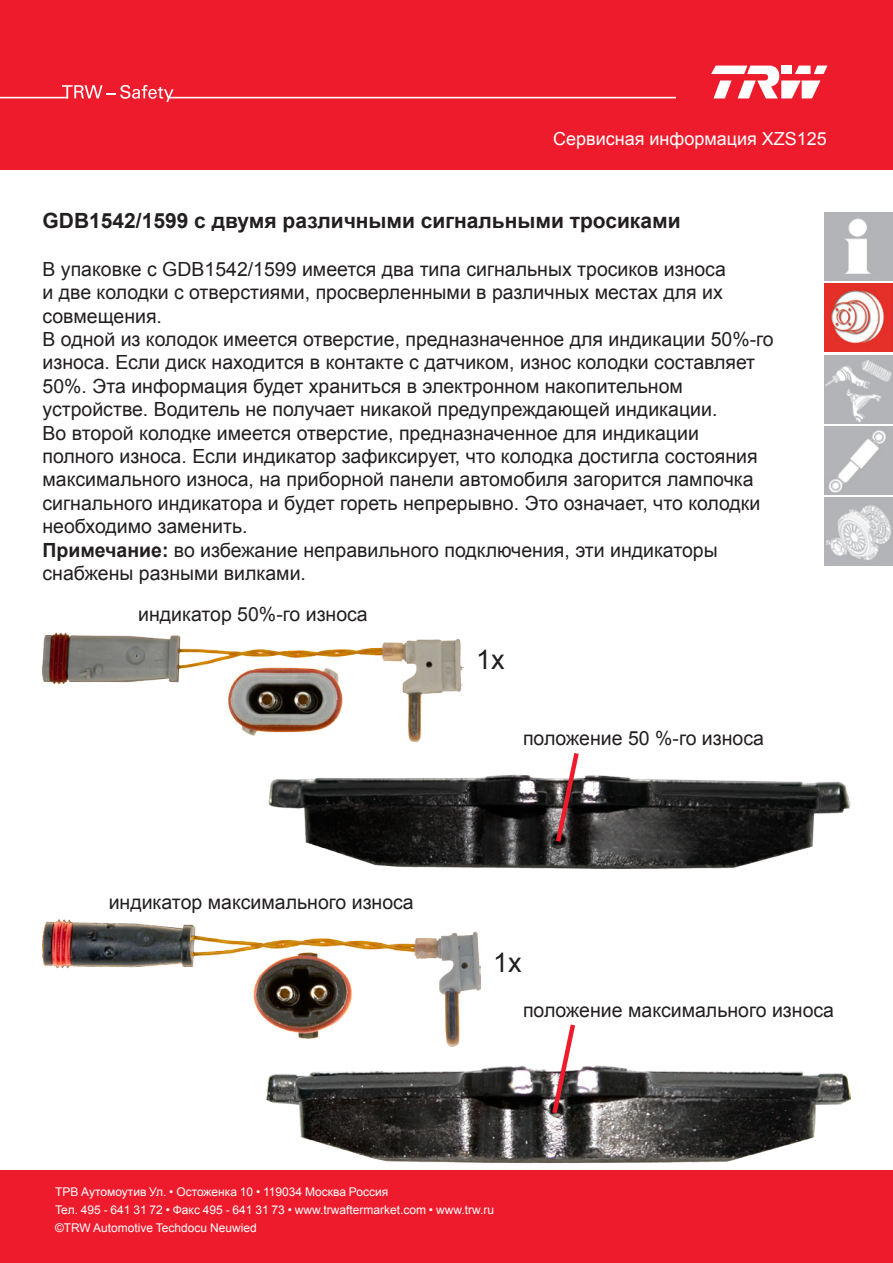
<style>
.page{position:relative;width:893px;height:1263px;background:#ee1b2c}
.page>*{position:absolute;margin:0;border:0;box-sizing:border-box;transform-origin:0 0}
.t1{font:27px "Arial";color:#231f20}
.t2{font:700 21px "Arial";color:#231f20}
.Haupt_Block_ohne_Tre{font:19.5px/23.4px "Arial";color:#231f20}
.t3{font:18px "Arial";color:#fff}
.Body_copy{font:12px "Arial";color:#fff}
.s1{font-weight:700}
</style>
<div class="page">
<div style="left:0;top:171px;width:893px;height:999px;background:#fff"></div>
<svg style="left:62px;top:85px;width:112px;height:17px"></svg>
<hr style="left:0;top:97px;width:68px;height:1px;background:#fff">
<hr style="left:168px;top:97px;width:507px;height:1px;background:#fff">
<svg style="left:711px;top:66px;width:116px;height:32px"></svg>
<img style="left:825px;top:213px;width:68px;height:68px">
<img style="left:825px;top:284px;width:68px;height:68px">
<img style="left:825px;top:355px;width:68px;height:68px">
<img style="left:825px;top:426px;width:68px;height:68px">
<img style="left:825px;top:497px;width:68px;height:68px">
<img style="left:43px;top:920px;width:437px;height:126px">
<img style="left:268px;top:774px;width:582px;height:95px">
<img style="left:43px;top:632px;width:420px;height:110px">
<img style="left:266px;top:1065px;width:584px;height:98px">
<svg style="left:553px;top:753px;width:29px;height:94px"></svg>
<svg style="left:549px;top:1024px;width:29px;height:94px"></svg>
<p class="t3" style="left:553px;top:127px;width:275px">Cервисная информация XZS125</p>
<p class="t2" style="left:43px;top:207px;width:640px">GDB1542/1599 с двумя различными сигнальными тросиками</p>
<p class="Haupt_Block_ohne_Tre" style="left:43px;top:257px;width:685px">В упаковке с GDB1542/1599 имеется два типа сигнальных тросиков износа и две колодки с отверстиями, просверленными в различных местах для их совмещения.</p>
<p class="Haupt_Block_ohne_Tre" style="left:43px;top:328px;width:733px">В одной из колодок имеется отверстие, предназначенное для индикации 50%-го износа. Если диск находится в контакте с датчиком, износ колодки составляет 50%. Эта информация будет храниться в электронном накопительном устройстве. Водитель не получает никакой предупреждающей индикации.</p>
<p class="Haupt_Block_ohne_Tre" style="left:43px;top:421px;width:719px">Во второй колодке имеется отверстие, предназначенное для индикации полного износа. Если индикатор зафиксирует, что колодка достигла состояния максимального износа, на приборной панели автомобиля загорится лампочка сигнального индикатора и будет гореть непрерывно. Это означает, что колодки необходимо заменить.</p>
<p class="Haupt_Block_ohne_Tre" style="left:43px;top:538px;width:677px"><span class="s1">Примечание:</span> во избежание неправильного подключения, эти индикаторы снабжены разными вилками.</p>
<p class="Haupt_Block_ohne_Tre" style="left:138px;top:603px;width:231px">индикатор 50%-го износа</p>
<p class="Haupt_Block_ohne_Tre" style="left:109px;top:891px;width:307px">индикатор максимального износа</p>
<p class="t1" style="left:476px;top:642px;width:30px">1x</p>
<p class="Haupt_Block_ohne_Tre" style="left:523px;top:727px;width:242px">положение 50 %-го износа</p>
<p class="t1" style="left:493px;top:945px;width:30px">1x</p>
<p class="Haupt_Block_ohne_Tre" style="left:523px;top:999px;width:313px">положение максимального износа</p>
<p class="Body_copy" style="left:55px;top:1184px;width:335px">ТРВ Аутомоутив Ул. • Остоженка 10 • 119034 Москва Россия</p>
<p class="Body_copy" style="left:55px;top:1201px;width:440px">Teл. 495 - 641 31 72 • Факс 495 - 641 31 73 • www.trwaftermarket.com • www.trw.ru</p>
<p class="Body_copy" style="left:55px;top:1220px;width:203px">©TRW Automotive Techdocu Neuwied</p>
</div>
